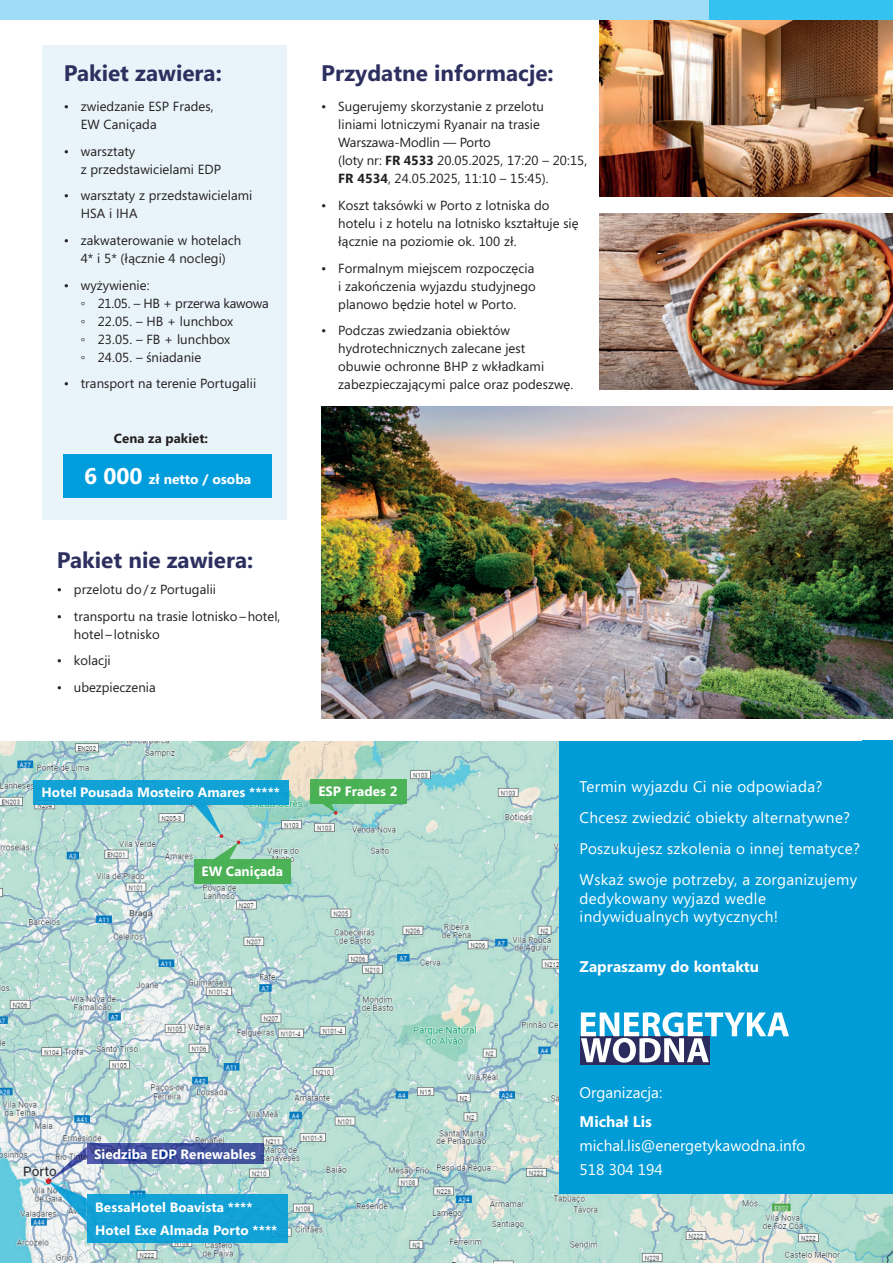
<style>
.page{position:relative;width:893px;height:1263px;background:#fff}
.page>*{position:absolute;margin:0;border:0;box-sizing:border-box;transform-origin:0 0}
.t1{font:700 22.5px "Segoe";color:#2d305f}
.t2{font:15.45px/31.2px "Segoe";letter-spacing:.02em;color:#fff}
.t3{font:15.45px/24px "Segoe";color:#fff}
.t4{font:700 15.45px "Segoe";color:#fff}
.t5{font:700 13.8px "Segoe";color:#fff}
.t6{font:700 13.5px/22.5px "Segoe";letter-spacing:.005em;color:#fff}
.t7{font:13.2px/18px "Segoe";letter-spacing:.005em;color:#231f20}
.t8{font:700 13.2px "Segoe";letter-spacing:.005em;color:#231f20}
.s1{font-size:22.65px}
.s2{font-weight:700}
</style>
<div class="page">
<div style="left:43px;top:46px;width:244px;height:474px;background:#e8f4fa"></div>
<div style="left:64px;top:454px;width:208px;height:43px;background:#009ddd"></div>
<img style="left:600px;top:213px;width:293px;height:177px">
<img style="left:600px;top:19px;width:293px;height:177px">
<img style="left:321px;top:407px;width:572px;height:311px">
<img style="left:0;top:741px;width:893px;height:522px">
<div style="left:706px;top:0;width:187px;height:19px;background:#34c3f0"></div>
<div style="left:0;top:0;width:708px;height:19px;background:#9fdcf7"></div>
<div style="left:87px;top:1194px;width:200px;height:49px;background:#12a2d6"></div>
<div style="left:33px;top:780px;width:255px;height:24px;background:#12a2d6"></div>
<svg style="left:87px;top:1143px;width:177px;height:21px;fill:#40539d"></svg>
<div style="left:194px;top:859px;width:96px;height:24px;background:#4cb256"></div>
<div style="left:310px;top:779px;width:96px;height:24px;background:#4cb256"></div>
<svg style="left:46px;top:1146px;width:41px;height:76px"></svg>
<svg style="left:194px;top:804px;width:46px;height:55px"></svg>
<svg style="left:321px;top:803px;width:17px;height:12px"></svg>
<div style="left:559px;top:741px;width:334px;height:453px;background:#009cd7"></div>
<svg style="left:580px;top:1036px;width:130px;height:29px"></svg>
<svg style="left:581px;top:1012px;width:208px;height:50px"></svg>
<h1 class="t1" style="left:64px;top:57px;width:159px">Pakiet zawiera:</h1>
<p class="t7" style="left:81px;top:97px;width:134px;text-indent:-17px">• zwiedzanie ESP Frades,<br>EW Caniçada</p>
<p class="t7" style="left:81px;top:142px;width:142px;text-indent:-17px">• warsztaty<br>z przedstawicielami EDP</p>
<p class="t7" style="left:81px;top:186px;width:173px;text-indent:-17px">• warsztaty z przedstawicielami<br>HSA i IHA</p>
<p class="t7" style="left:64px;top:231px;width:179px;text-align:center">• zakwaterowanie w hotelach<br>4* i 5* (łącznie 4 noclegi)</p>
<p class="t7" style="left:81px;top:275px;width:189px;text-indent:-17px">• wyżywienie:<br>◦ 21.05. – HB + przerwa kawowa ◦ 22.05. – HB + lunchbox<br>◦ 23.05. – FB + lunchbox<br>◦ 24.05. – śniadanie</p>
<p class="t7" style="left:64px;top:374px;width:194px">• transport na terenie Portugalii</p>
<p class="t8" style="left:114px;top:429px;width:96px">Cena za pakiet:</p>
<p class="t5" style="left:84px;top:470px;width:169px"><span class="s1">6 000</span> zł netto / osoba</p>
<h1 class="t1" style="left:57px;top:544px;width:198px">Pakiet nie zawiera:</h1>
<p class="t7" style="left:57px;top:580px;width:161px">• przelotu do/ z Portugalii</p>
<p class="t7" style="left:74px;top:607px;width:208px;text-indent:-17px">• transportu na trasie lotnisko–hotel, hotel – lotnisko</p>
<p class="t7" style="left:57px;top:651px;width:55px">• kolacji</p>
<p class="t7" style="left:57px;top:678px;width:100px">• ubezpieczenia</p>
<p class="t6" style="left:42px;top:781px;width:240px">Hotel Pousada Mosteiro Amares *****</p>
<p class="t6" style="left:201px;top:860px;width:83px">EW Caniçada</p>
<h1 class="t1" style="left:321px;top:57px;width:234px">Przydatne informacje:</h1>
<p class="t7" style="left:338px;top:97px;width:250px;text-indent:-17px">• Sugerujemy skorzystanie z przelotu<br>liniami lotniczymi Ryanair na trasie Warszawa-Modlin — Porto<br>(loty nr: <span class="s2">FR 4533</span> 20.05.2025, 17:20 – 20:15, <span class="s2">FR 4534</span>, 24.05.2025, 11:10 – 15:45).</p>
<p class="t7" style="left:338px;top:196px;width:242px;text-indent:-17px">• Koszt taksówki w Porto z lotniska do hotelu i z hotelu na lotnisko kształtuje się łącznie na poziomie ok. 100 zł.</p>
<p class="t7" style="left:338px;top:258px;width:199px;text-align:justify;text-indent:-17px">• Formalnym miejscem rozpoczęcia i zakończenia wyjazdu studyjnego planowo będzie hotel w Porto.</p>
<p class="t7" style="left:338px;top:321px;width:237px;text-indent:-17px">• Podczas zwiedzania obiektów hydrotechnicznych zalecane jest<br>obuwie ochronne BHP z wkładkami zabezpieczającymi palce oraz podeszwę.</p>
<p class="t6" style="left:318px;top:779px;width:81px">ESP Frades 2</p>
<p class="t2" style="left:580px;top:770px;width:282px">Termin wyjazdu Ci nie odpowiada?<br>Chcesz zwiedzić obiekty alternatywne?<br>Poszukujesz szkolenia o innej tematyce?<br>Wskaż swoje potrzeby, a zorganizujemy</p>
<p class="t2" style="left:580px;top:889px;width:200px;line-height:18.5px">dedykowany wyjazd wedle indywidualnych wytycznych!</p>
<p class="t4" style="left:580px;top:956px;width:181px">Zapraszamy do kontaktu</p>
<p class="t6" style="left:94px;top:1142px;width:163px">Siedziba EDP Renewables</p>
<p class="t6" style="left:95px;top:1195px;width:184px">BessaHotel Boavista ****<br>Hotel Exe Almada Porto ****</p>
<p class="t3" style="left:580px;top:1080px;width:84px">Organizacja:</p>
<p class="t4" style="left:580px;top:1110px;width:74px">Michał Lis</p>
<p class="t3" style="left:580px;top:1133px;width:227px">michal.lis@energetykawodna.info<br>518 304 194</p>
</div>
